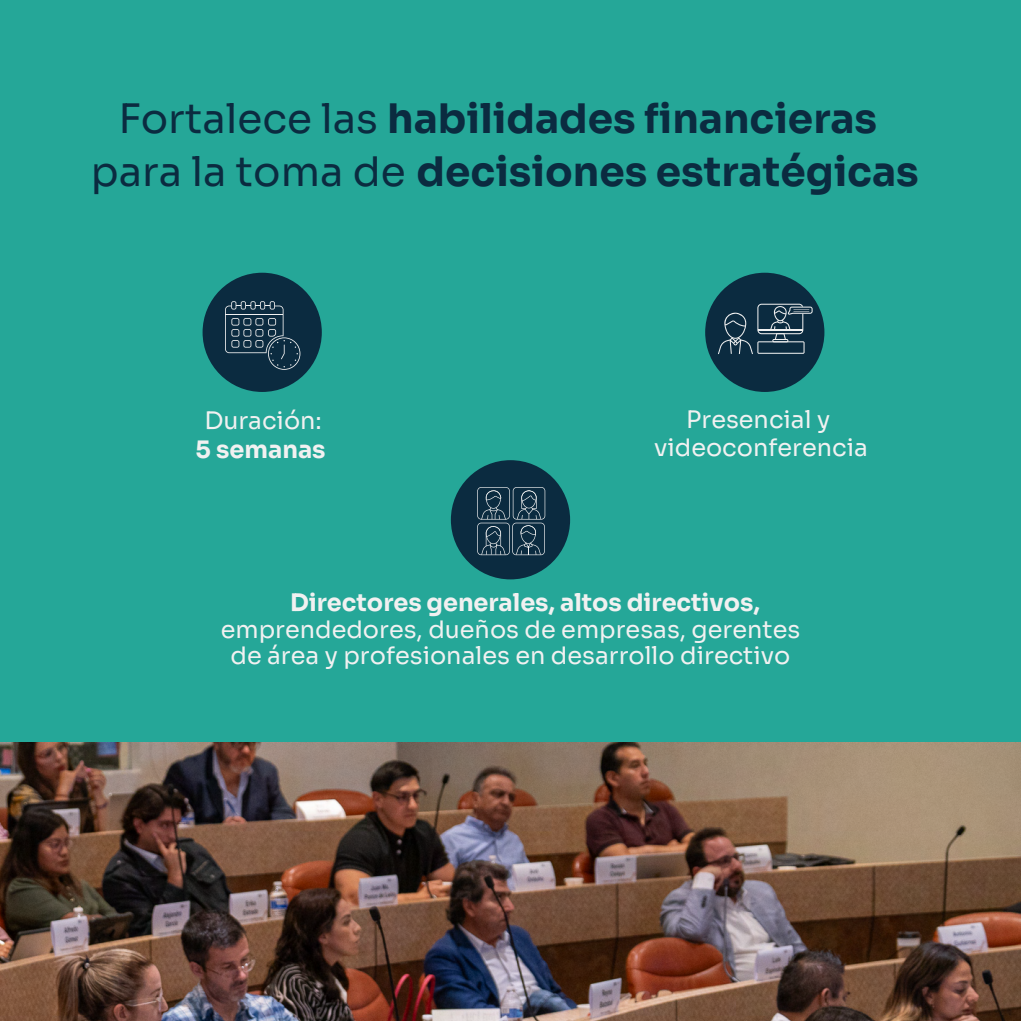
<style>
.page{position:relative;width:1021px;height:1021px;background:#fff}
.page>*{position:absolute;margin:0;border:0;box-sizing:border-box;transform-origin:0 0}
.t1{font:700 40.6px/53.6px "Sora";color:#0b2b40;text-align:center}
.t2{font:24px/28.8px "Sora";color:#f1f1f1;text-align:center}
.t3{font:700 24px "Sora";color:#f1f1f1}
.s1{font-weight:400}
</style>
<div class="page">
<div style="left:0;top:0;width:1020px;height:1020px;background:#25a798"></div>
<img style="left:0;top:742px;width:1020px;height:278px">
<div style="left:202px;top:273px;width:120px;height:119px;background:#0b2b40;border-radius:50%"></div>
<svg style="left:225px;top:301px;width:75px;height:69px"></svg>
<div style="left:705px;top:273px;width:119px;height:119px;background:#0b2b40;border-radius:50%"></div>
<svg style="left:718px;top:304px;width:94px;height:50px"></svg>
<div style="left:451px;top:460px;width:119px;height:119px;background:#0b2b40;border-radius:50%"></div>
<svg style="left:477px;top:487px;width:68px;height:68px"></svg>
<h1 class="t1" style="left:91px;top:88px;width:829px"><span class="s1">Fortalece las</span> habilidades financieras <span class="s1">para la toma de</span> decisiones estratégicas</h1>
<p class="t2" style="left:204px;top:404px;width:119px">Duración:</p>
<p class="t3" style="left:196px;top:429px;width:131px">5 semanas</p>
<p class="t2" style="left:654px;top:402px;width:215px">Presencial y videoconferencia</p>
<p class="t3" style="left:290px;top:582px;width:471px">Directores generales, altos directivos,</p>
<p class="t2" style="left:221px;top:613px;width:581px;line-height:26.4px">emprendedores, dueños de empresas, gerentes de área y profesionales en desarrollo directivo</p>
</div>
